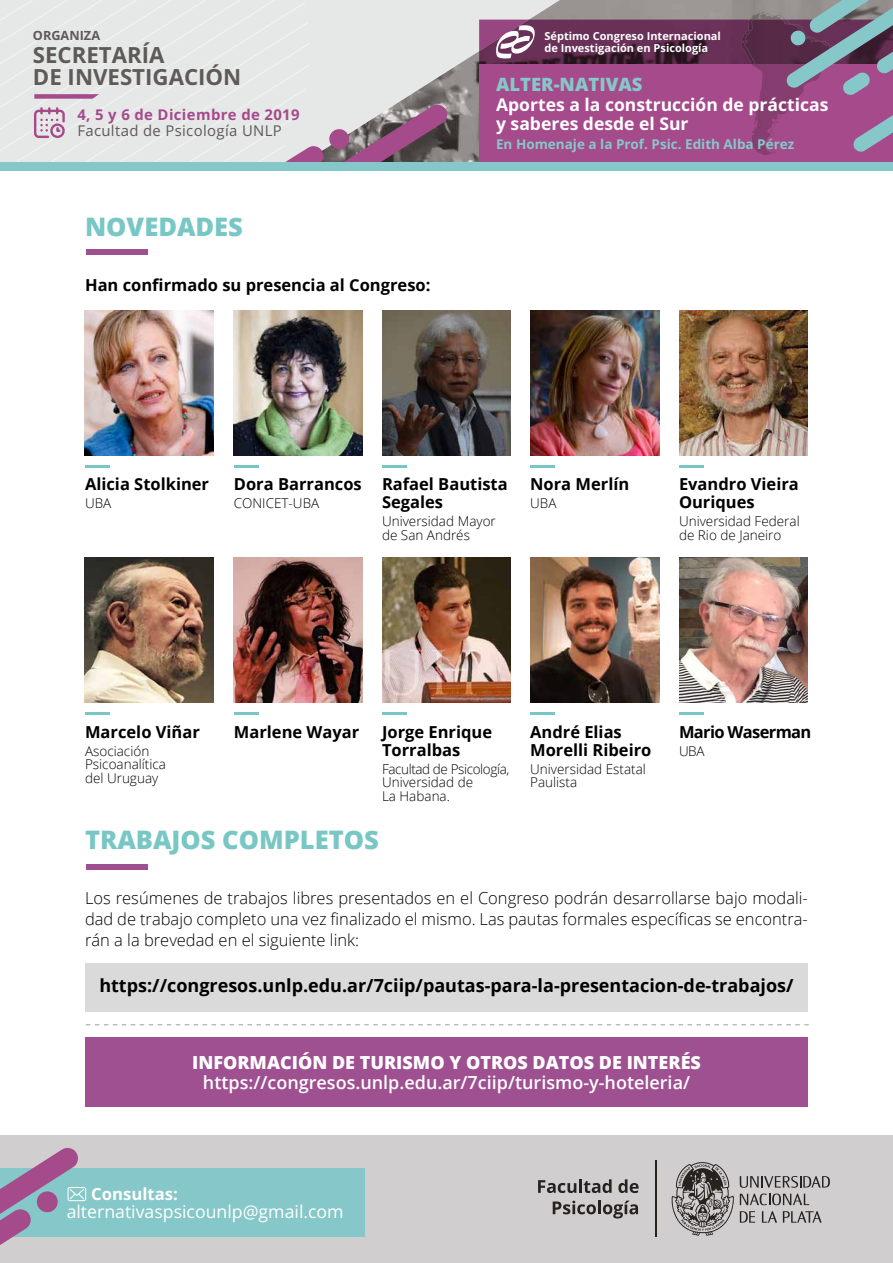
<style>
.page{position:relative;width:893px;height:1263px;background:#fff}
.page>*{position:absolute;margin:0;border:0;box-sizing:border-box;transform-origin:0 0}
.t1{font:800 25.5px "Open Sans";color:#79c7c5}
.t2{font:700 22.2px/22.2px "Open Sans";color:#5e5a58}
.t3{font:800 18.45px "Open Sans";color:#86c8c9}
.t4{font:700 18px "Open Sans";color:#000}
.t5{font:600 18px "Open Sans";color:#fff}
.t6{font:800 18px "Open Sans";color:#fff}
.t7{font:17.7px "Open Sans";color:#fff}
.t8{font:700 17.55px/18.9px "Open Sans";color:#fff}
.t9{font:700 16.65px "Open Sans";color:#fff}
.t10{font:300 16.5px/21px "Open Sans";color:#000;text-align:justify}
.t11{font:700 16.5px/18px "Open Sans";color:#000}
.t12{font:700 16.5px "Open Sans";letter-spacing:-.04em;color:#000}
.t13{font:14.85px "Open Sans";letter-spacing:.025em;color:#5e5a58}
.t14{font:700 14.85px "Open Sans";letter-spacing:.025em;color:#a54a8b}
.t15{font:300 13.5px/13.5px "Open Sans";color:#000}
.t16{font:700 13.5px "Open Sans";color:#86c8c9}
.t17{font:700 12.75px "Open Sans";color:#5e5a58}
.t18{font:700 11.1px/11.9px "Open Sans";color:#fff}
</style>
<div class="page">
<img style="left:449px;top:0;width:300px;height:162px">
<div style="left:0;top:162px;width:893px;height:8px;background:#86c8c9"></div>
<svg style="left:0;top:0;width:449px;height:162px;background:#dcd9dc"></svg>
<div style="left:479px;top:64px;width:414px;height:98px;background:#a54a8b"></div>
<img style="left:741px;top:20px;width:8px;height:44px">
<img style="left:744px;top:20px;width:5px;height:40px">
<svg style="left:749px;top:0;width:144px;height:155px"></svg>
<svg style="left:479px;top:20px;width:57px;height:39px"></svg>
<img style="left:760px;top:36px;width:73px;height:41px">
<img style="left:755px;top:119px;width:23px;height:35px">
<div style="left:0;top:1135px;width:893px;height:128px;background:#d0cece"></div>
<svg style="left:740px;top:1176px;width:90px;height:29px"></svg>
<svg style="left:762px;top:1211px;width:15px;height:12px"></svg>
<svg style="left:740px;top:1211px;width:15px;height:12px"></svg>
<svg style="left:783px;top:1211px;width:39px;height:12px"></svg>
<svg style="left:671px;top:1162px;width:63px;height:74px"></svg>
<hr style="left:655px;top:1160px;width:2px;height:77px;background:#26231f">
<svg style="left:538px;top:1180px;width:38px;height:13px"></svg>
<hr style="left:579px;top:1179px;width:3px;height:14px;background:#26231f">
<svg style="left:584px;top:1179px;width:28px;height:14px"></svg>
<svg style="left:618px;top:1179px;width:21px;height:14px"></svg>
<svg style="left:553px;top:1200px;width:85px;height:18px"></svg>
<div style="left:0;top:1169px;width:365px;height:68px;background:#86c8c9"></div>
<svg style="left:0;top:1148px;width:86px;height:97px"></svg>
<div style="left:85px;top:963px;width:723px;height:49px;background:#dadada"></div>
<div style="left:85px;top:1037px;width:723px;height:69px;background:#9e5090"></div>
<div style="left:86px;top:249px;width:62px;height:6px;background:#9e5090"></div>
<div style="left:86px;top:864px;width:62px;height:6px;background:#9e5090"></div>
<svg style="left:86px;top:1024px;width:723px;height:1px"></svg>
<img style="left:85px;top:310px;width:129px;height:145px">
<img style="left:85px;top:558px;width:129px;height:144px">
<img style="left:234px;top:310px;width:129px;height:145px">
<img style="left:234px;top:558px;width:129px;height:144px">
<img style="left:382px;top:310px;width:129px;height:145px">
<img style="left:382px;top:558px;width:129px;height:144px">
<img style="left:530px;top:310px;width:129px;height:145px">
<img style="left:530px;top:558px;width:129px;height:144px">
<img style="left:679px;top:310px;width:129px;height:145px">
<hr style="left:85px;top:465px;width:24px;height:2px;background:#79c7c5">
<hr style="left:85px;top:713px;width:24px;height:2px;background:#79c7c5">
<hr style="left:234px;top:465px;width:24px;height:2px;background:#79c7c5">
<hr style="left:234px;top:713px;width:24px;height:2px;background:#79c7c5">
<hr style="left:382px;top:465px;width:24px;height:2px;background:#79c7c5">
<hr style="left:382px;top:713px;width:24px;height:2px;background:#79c7c5">
<hr style="left:530px;top:465px;width:24px;height:2px;background:#79c7c5">
<hr style="left:530px;top:713px;width:24px;height:2px;background:#79c7c5">
<hr style="left:679px;top:465px;width:24px;height:2px;background:#79c7c5">
<hr style="left:679px;top:713px;width:24px;height:2px;background:#79c7c5">
<img style="left:679px;top:558px;width:129px;height:144px">
<p class="t17" style="left:33px;top:27px;width:69px">ORGANIZA</p>
<h2 class="t2" style="left:33px;top:43px;width:210px">SECRETARÍA<br>DE INVESTIGACIÓN</h2>
<p class="t13" style="left:77px;top:121px;width:206px">Facultad de Psicología UNLP</p>
<p class="t14" style="left:77px;top:104px;width:224px">4, 5 y 6 de Diciembre de 2019</p>
<h1 class="t1" style="left:85px;top:208px;width:159px">NOVEDADES</h1>
<p class="t11" style="left:85px;top:276px;width:347px">Han confirmado su presencia al Congreso:</p>
<p class="t18" style="left:544px;top:30px;width:178px">Séptimo Congreso Internacional de Investigación en Psicología</p>
<p class="t3" style="left:496px;top:70px;width:148px">ALTER-NATIVAS</p>
<p class="t8" style="left:496px;top:95px;width:334px">Aportes a la construcción de prácticas y saberes desde el Sur</p>
<p class="t16" style="left:496px;top:135px;width:300px">En Homenaje a la Prof. Psic. Edith Alba Pérez</p>
<p class="t11" style="left:85px;top:475px;width:126px">Alicia Stolkiner</p>
<p class="t15" style="left:85px;top:496px;width:28px">UBA</p>
<p class="t11" style="left:234px;top:475px;width:129px">Dora Barrancos</p>
<p class="t15" style="left:234px;top:496px;width:87px">CONICET-UBA</p>
<p class="t11" style="left:382px;top:475px;width:127px">Rafael Bautista<br>Segales</p>
<p class="t15" style="left:382px;top:514px;width:115px">Universidad Mayor de San Andrés</p>
<p class="t11" style="left:530px;top:475px;width:101px">Nora Merlín</p>
<p class="t15" style="left:530px;top:496px;width:28px">UBA</p>
<p class="t11" style="left:679px;top:475px;width:121px">Evandro Vieira<br>Ouriques</p>
<p class="t15" style="left:679px;top:514px;width:122px">Universidad Federal de Rio de Janeiro</p>
<p class="t11" style="left:85px;top:722px;width:116px">Marcelo Viñar</p>
<p class="t15" style="left:85px;top:743px;width:83px">Asociación<br>Psicoanalítica del Uruguay</p>
<p class="t11" style="left:234px;top:722px;width:127px">Marlene Wayar</p>
<p class="t11" style="left:382px;top:722px;width:112px">Jorge Enrique<br>Torralbas</p>
<p class="t15" style="left:382px;top:761px;width:129px">Facultad de Psicología,<br>Universidad de<br>La Habana.</p>
<p class="t11" style="left:530px;top:722px;width:123px">André Elias<br>Morelli Ribeiro</p>
<p class="t15" style="left:530px;top:761px;width:117px">Universidad Estatal<br>Paulista</p>
<p class="t12" style="left:679px;top:720px;width:134px">Mario Waserman</p>
<p class="t15" style="left:679px;top:743px;width:27px">UBA</p>
<h1 class="t1" style="left:85px;top:820px;width:295px">TRABAJOS COMPLETOS</h1>
<p class="t10" style="left:85px;top:887px;width:724px">Los resúmenes de trabajos libres presentados en el Congreso podrán desarrollarse bajo modali&shy;dad de trabajo completo una vez finalizado el mismo. Las pautas formales específicas se encontra&shy;rán a la brevedad en el siguiente link:</p>
<p class="t4" style="left:99px;top:973px;width:696px">https://congresos.unlp.edu.ar/7ciip/pautas-para-la-presentacion-de-trabajos/</p>
<p class="t6" style="left:192px;top:1049px;width:510px">INFORMACIÓN DE TURISMO Y OTROS DATOS DE INTERÉS</p>
<p class="t5" style="left:203px;top:1070px;width:489px">https://congresos.unlp.edu.ar/7ciip/turismo-y-hoteleria/</p>
<p class="t9" style="left:91px;top:1182px;width:88px">Consultas:</p>
<p class="t7" style="left:67px;top:1200px;width:279px">alternativaspsicounlp@gmail.com</p>
</div>
